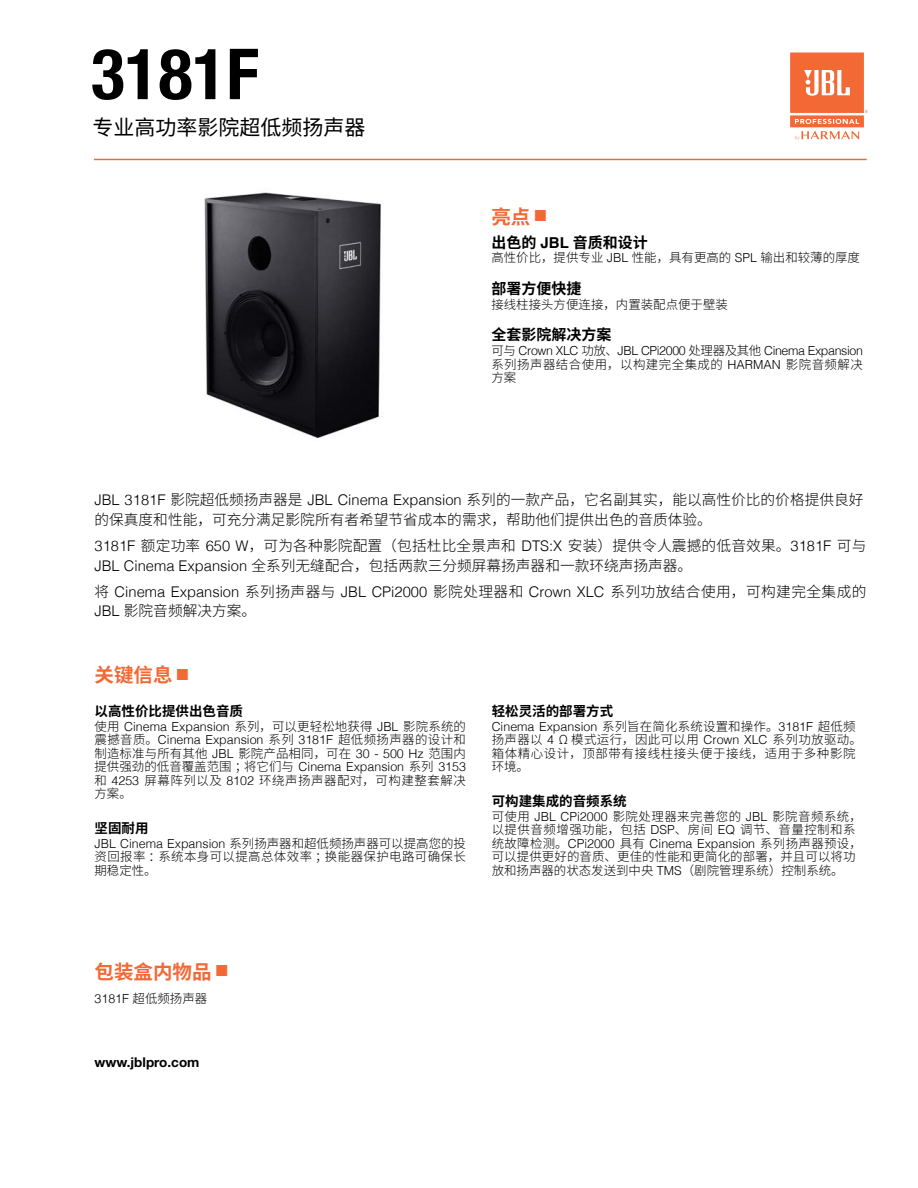
<style>
.page{position:relative;width:918px;height:1188px;background:#fff}
.page>*{position:absolute;margin:0;border:0;box-sizing:border-box;transform-origin:0 0}
.Paragraph_Style1{font:700 condensed 70.5px "Helvetica Neue";color:#000}
.Paragraph_Style2{font:21px "Source Han Sans SC";color:#000}
.Paragraph_Style11{font:700 19.5px "Source Han Sans SC";color:#f26936}
.Paragraph_Style4{font:700 19.5px "Source Han Sans SC";color:#f26936}
.Paragraph_Style3{font:700 19.5px "Source Han Sans SC";color:#f26936}
.Paragraph_Style4-2{font:700 15px "Source Han Sans SC";color:#000}
.Paragraph_Style6{font:700 15px "Source Han Sans SC";color:#000}
.Paragraph_Style8{font:300 14.7px/20px "Source Han Sans SC";letter-spacing:.01em;color:#000}
.Paragraph_Style7{font:300 14.7px/20px "Source Han Sans SC";color:#000}
.Paragraph_Style9{font:300 14.7px/20px "Source Han Sans SC";color:#000}
.Paragraph_Style4-3{font:700 13.5px "Source Han Sans SC";color:#000}
.Paragraph_Style4-4{font:700 13.5px "Helvetica Neue LT Std";color:#000}
.Paragraph_Style10{font:300 12.45px/13.5px "Source Han Sans SC";letter-spacing:.045em;color:#000;text-align:justify}
.Paragraph_Style4-5{font:300 12.45px/13.5px "Source Han Sans SC";letter-spacing:.01em;color:#000;text-align:justify}
.Paragraph_Style4-6{font:300 12.45px/13.5px "Helvetica";letter-spacing:-.03em;color:#000;text-align:justify}
.Paragraph_Style5{font:300 12.45px "Source Han Sans SC";color:#000}
.s1{font-family:"Courier New";font-weight:400;font-size:18px}
.s2{font-family:"Helvetica"}
.s3{font-family:"Source Han Sans SC"}
</style>
<div class="page">
<svg style="left:790px;top:52px;width:78px;height:88px"></svg>
<img style="left:204px;top:192px;width:177px;height:246px">
<hr style="left:94px;top:159px;width:773px;height:1px;background:#f26936">
<p class="Paragraph_Style1" style="left:91px;top:16px;width:170px">3181F</p>
<p class="Paragraph_Style2" style="left:92px;top:116px;width:274px">专业高功率影院超低频扬声器</p>
<p class="Paragraph_Style3" style="left:491px;top:205px;width:56px">亮点 <span class="s1">■</span></p>
<p class="Paragraph_Style4-2" style="left:491px;top:234px;width:158px">出色的 <span class="s2">JBL</span> 音质和设计</p>
<p class="Paragraph_Style5" style="left:491px;top:251px;width:370px">高性价比，提供专业 <span class="s2">JBL</span> 性能，具有更高的 <span class="s2">SPL</span> 输出和较薄的厚度</p>
<p class="Paragraph_Style6" style="left:491px;top:280px;width:91px">部署方便快捷</p>
<p class="Paragraph_Style5" style="left:491px;top:297px;width:238px">接线柱接头方便连接，内置装配点便于壁装</p>
<p class="Paragraph_Style4-2" style="left:491px;top:326px;width:121px">全套影院解决方案</p>
<p class="Paragraph_Style4-6" style="left:491px;top:343px;width:373px"><span class="s3">可与</span> Crown XLC <span class="s3">功放、</span>JBL CPi2000 <span class="s3">处理器及其他</span> Cinema Expansion<span class="s3">系列扬声器结合使用，以构建完全集成的</span> HARMAN <span class="s3">影院音频解决方案</span></p>
<p class="Paragraph_Style7" style="left:94px;top:490px;width:771px"><span class="s2">JBL 3181F</span> 影院超低频扬声器是 <span class="s2">JBL Cinema Expansion</span> 系列的一款产品，它名副其实，能以高性价比的价格提供良好的保真度和性能，可充分满足影院所有者希望节省成本的需求，帮助他们提供出色的音质体验。</p>
<p class="Paragraph_Style8" style="left:94px;top:536px;width:774px"><span class="s2">3181F</span> 额定功率 <span class="s2">650 W</span>，可为各种影院配置（包括杜比全景声和 <span class="s2">DTS:X</span> 安装）提供令人震撼的低音效果。<span class="s2">3181F</span> 可与<br><span class="s2">JBL Cinema Expansion</span> 全系列无缝配合，包括两款三分频屏幕扬声器和一款环绕声扬声器。</p>
<p class="Paragraph_Style9" style="left:94px;top:581px;width:774px">将 <span class="s2">Cinema Expansion</span> 系列扬声器与 <span class="s2">JBL CPi2000</span> 影院处理器和 <span class="s2">Crown XLC</span> 系列功放结合使用，可构建完全集成的<br><span class="s2">JBL</span> 影院音频解决方案。</p>
<p class="Paragraph_Style4" style="left:94px;top:664px;width:95px">关键信息 <span class="s1">■</span></p>
<p class="Paragraph_Style4-3" style="left:94px;top:703px;width:150px">以高性价比提供出色音质</p>
<p class="Paragraph_Style10" style="left:94px;top:720px;width:373px">使用 <span class="s2">Cinema Expansion</span> 系列，可以更轻松地获得 <span class="s2">JBL</span> 影院系统的震撼音质。<span class="s2">Cinema Expansion</span> 系列 <span class="s2">3181F</span> 超低频扬声器的设计和制造标准与所有其他 <span class="s2">JBL</span> 影院产品相同，可在 <span class="s2">30 - 500 Hz</span> 范围内提供强劲的低音覆盖范围；将它们与 <span class="s2">Cinema Expansion</span> 系列 <span class="s2">3153</span>和 <span class="s2">4253</span> 屏幕阵列以及 <span class="s2">8102</span> 环绕声扬声器配对，可构建整套解决方案。</p>
<p class="Paragraph_Style4-3" style="left:94px;top:820px;width:55px">坚固耐用</p>
<p class="Paragraph_Style4-5" style="left:94px;top:837px;width:373px"><span class="s2">JBL Cinema Expansion</span> 系列扬声器和超低频扬声器可以提高您的投资回报率：系统本身可以提高总体效率；换能器保护电路可确保长期稳定性。</p>
<p class="Paragraph_Style4-3" style="left:492px;top:703px;width:123px">轻松灵活的部署方式</p>
<p class="Paragraph_Style10" style="left:492px;top:720px;width:372px;text-align:left"><span class="s2">Cinema Expansion</span> 系列旨在简化系统设置和操作。<span class="s2">3181F</span> 超低频扬声器以 <span class="s2">4</span> Ω 模式运行，因此可以用 <span class="s2">Crown XLC</span> 系列功放驱动。箱体精心设计，顶部带有接线柱接头便于接线，适用于多种影院环境。</p>
<p class="Paragraph_Style4-3" style="left:492px;top:793px;width:136px">可构建集成的音频系统</p>
<p class="Paragraph_Style4-5" style="left:492px;top:810px;width:372px;text-align:left">可使用 <span class="s2">JBL CPi2000</span> 影院处理器来完善您的 <span class="s2">JBL</span> 影院音频系统，以提供音频增强功能，包括 <span class="s2">DSP</span>、房间 <span class="s2">EQ</span> 调节、音量控制和系统故障检测。<span class="s2">CPi2000</span> 具有 <span class="s2">Cinema Expansion</span> 系列扬声器预设，可以提供更好的音质、更佳的性能和更简化的部署，并且可以将功放和扬声器的状态发送到中央 <span class="s2">TMS</span>（剧院管理系统）控制系统。</p>
<p class="Paragraph_Style11" style="left:95px;top:961px;width:134px">包装盒内物品 <span class="s1">■</span></p>
<p class="Paragraph_Style4-5" style="left:95px;top:992px;width:114px"><span class="s2">3181F</span> 超低频扬声器</p>
<p class="Paragraph_Style4-4" style="left:95px;top:1054px;width:106px">www.jblpro.com</p>
</div>
